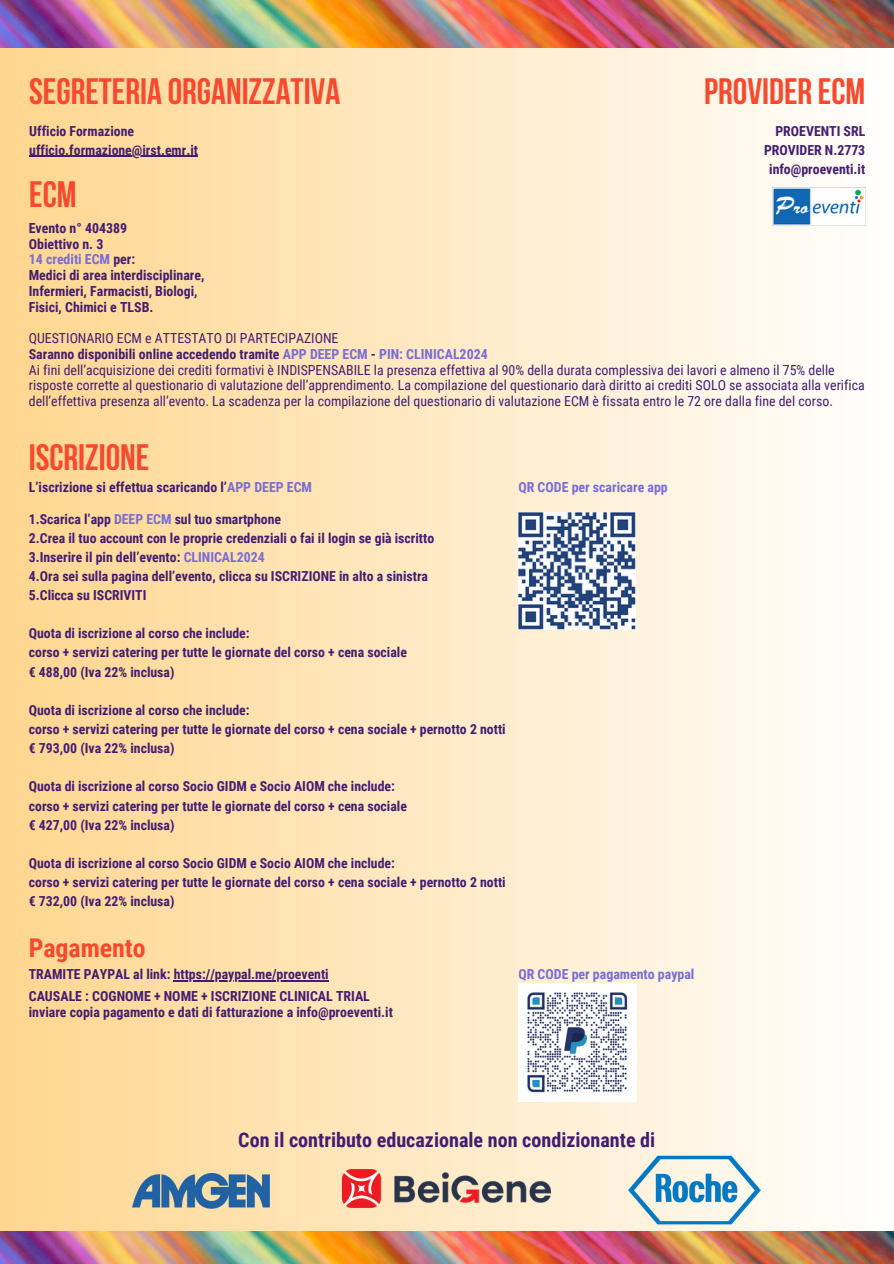
<style>
.page{position:relative;width:894px;height:1264px;background:#fff}
.page>*{position:absolute;margin:0;border:0;box-sizing:border-box;transform-origin:0 0}
.t1{font:700 36.6px "Bebas Neue";color:#f8492f}
.t2{font:700 25.8px "Roboto Condensed";color:#f8492f}
.t3{font:700 20.1px "Roboto Condensed";color:#431d72}
.t4{font:700 13.8px/19.2px "Roboto Condensed";color:#431d72}
.t5{font:13.8px/15.8px "Roboto Condensed";color:#431d72}
.t6{font:700 13.8px "Roboto Condensed";color:#796cd8}
.s1{color:#796cd8}
.s2{font-weight:700}
.s3{font-weight:700;color:#796cd8}
</style>
<div class="page">
<div style="left:0;top:0;width:893px;height:1263px;background:linear-gradient(to right,#ffd68f,#fffffe)"></div>
<img style="left:0;top:0;width:893px;height:47px">
<img style="left:0;top:1231px;width:893px;height:32px">
<img style="left:771px;top:187px;width:94px;height:38px">
<img style="left:133px;top:1173px;width:136px;height:35px">
<hr style="left:174px;top:980px;width:155px;height:1px;background:#431d72">
<img style="left:342px;top:1169px;width:208px;height:38px">
<img style="left:518px;top:512px;width:117px;height:117px">
<img style="left:518px;top:983px;width:118px;height:118px">
<img style="left:624px;top:1150px;width:142px;height:80px">
<hr style="left:29px;top:156px;width:169px;height:1px;background:#431d72">
<h1 class="t1" style="left:29px;top:77px;width:312px">SEGRETERIA ORGANIZZATIVA</h1>
<p class="t4" style="left:29px;top:121px;width:170px">Ufficio Formazione ufficio.formazione@irst.emr.it</p>
<h1 class="t1" style="left:704px;top:77px;width:162px">PROVIDER ECM</h1>
<p class="t4" style="left:763px;top:121px;width:103px;text-align:right">PROEVENTI SRL<br>PROVIDER N.2773 info@proeventi.it</p>
<h1 class="t1" style="left:29px;top:180px;width:49px">ECM</h1>
<p class="t4" style="left:29px;top:220px;width:177px;line-height:15.8px">Evento n° 404389<br>Obiettivo n. 3<br><span class="s1">14 crediti ECM</span> per:<br>Medici di area interdisciplinare,<br>Infermieri, Farmacisti, Biologi,<br>Fisici, Chimici e TLSB.</p>
<p class="t5" style="left:29px;top:330px;width:837px">QUESTIONARIO ECM e ATTESTATO DI PARTECIPAZIONE<br><span class="s2">Saranno disponibili online accedendo tramite</span> <span class="s3">APP DEEP ECM</span> <span class="s2">-</span> <span class="s3">PIN: CLINICAL2024<br></span>Ai fini dell’acquisizione dei crediti formativi è INDISPENSABILE la presenza effettiva al 90% della durata complessiva dei lavori e almeno il 75% delle risposte corrette al questionario di valutazione dell’apprendimento. La compilazione del questionario darà diritto ai crediti SOLO se associata alla verifica dell’effettiva presenza all’evento. La scadenza per la compilazione del questionario di valutazione ECM è fissata entro le 72 ore dalla fine del corso.</p>
<h1 class="t1" style="left:29px;top:442px;width:122px">ISCRIZIONE</h1>
<p class="t4" style="left:29px;top:478px;width:285px">L’iscrizione si effettua scaricando l’<span class="s1">APP DEEP ECM</span></p>
<p class="t4" style="left:29px;top:509px;width:407px">1.Scarica l’app <span class="s1">DEEP ECM</span> sul tuo smartphone<br>2.Crea il tuo account con le proprie credenziali o fai il login se già iscritto 3.Inserire il pin dell’evento: <span class="s1">CLINICAL2024<br></span>4.Ora sei sulla pagina dell’evento, clicca su ISCRIZIONE in alto a sinistra 5.Clicca su ISCRIVITI</p>
<p class="t4" style="left:29px;top:624px;width:379px">Quota di iscrizione al corso che include:<br>corso + servizi catering per tutte le giornate del corso + cena sociale € 488,00 (Iva 22% inclusa)</p>
<p class="t4" style="left:29px;top:700px;width:478px">Quota di iscrizione al corso che include:<br>corso + servizi catering per tutte le giornate del corso + cena sociale + pernotto 2 notti € 793,00 (Iva 22% inclusa)</p>
<p class="t4" style="left:29px;top:777px;width:379px">Quota di iscrizione al corso Socio GIDM e Socio AIOM che include: corso + servizi catering per tutte le giornate del corso + cena sociale € 427,00 (Iva 22% inclusa)</p>
<p class="t4" style="left:29px;top:853px;width:478px">Quota di iscrizione al corso Socio GIDM e Socio AIOM che include:<br>corso + servizi catering per tutte le giornate del corso + cena sociale + pernotto 2 notti € 732,00 (Iva 22% inclusa)</p>
<h2 class="t2" style="left:29px;top:932px;width:118px">Pagamento</h2>
<p class="t4" style="left:29px;top:965px;width:301px">TRAMITE PAYPAL al link: https://paypal.me/proeventi</p>
<p class="t4" style="left:29px;top:988px;width:365px;line-height:15.8px">CAUSALE : COGNOME + NOME + ISCRIZIONE CLINICAL TRIAL inviare copia pagamento e dati di fatturazione a info@proeventi.it</p>
<p class="t6" style="left:518px;top:479px;width:151px">QR CODE per scaricare app</p>
<p class="t6" style="left:518px;top:965px;width:177px">QR CODE per pagamento paypal</p>
<h3 class="t3" style="left:238px;top:1127px;width:418px">Con il contributo educazionale non condizionante di</h3>
</div>
